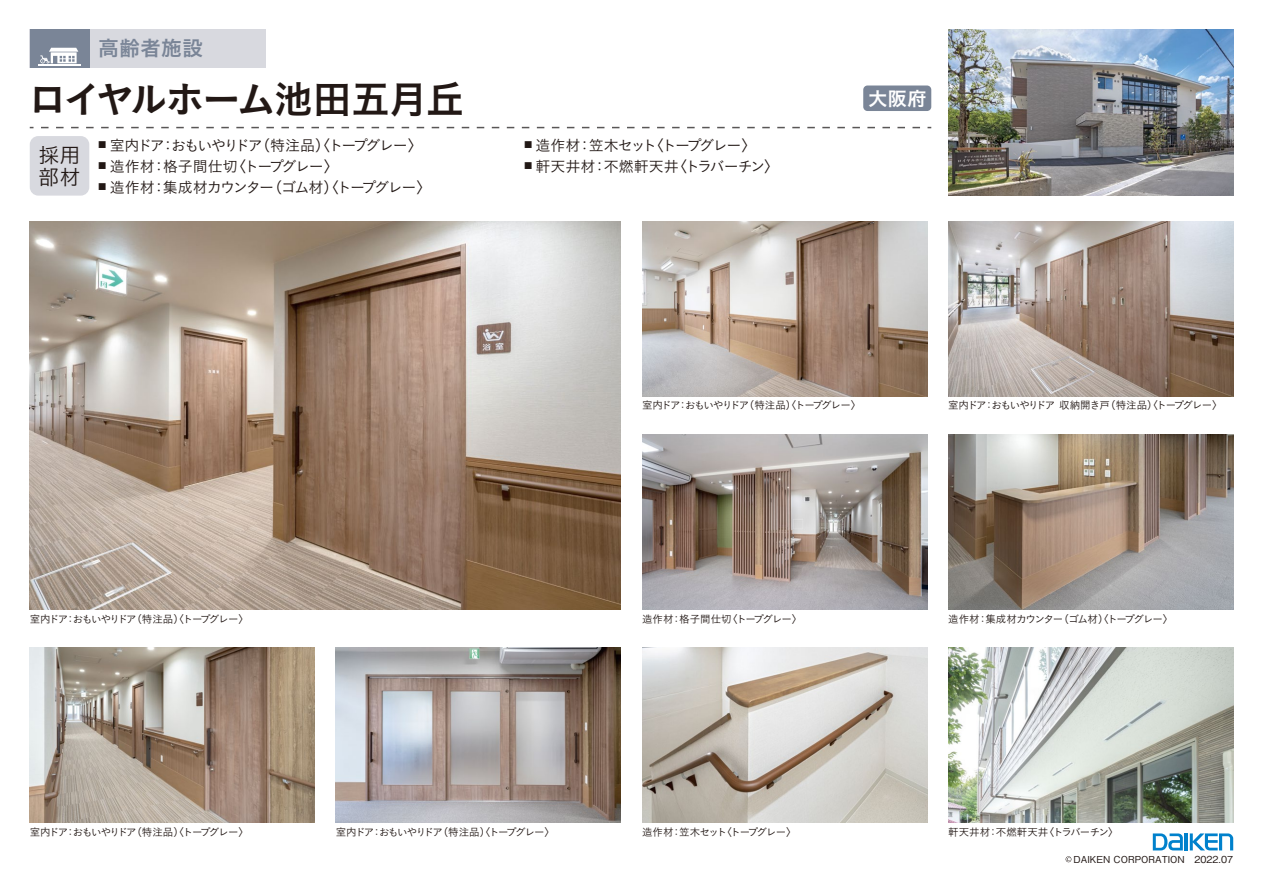
<style>
.page{position:relative;width:1263px;height:893px;background:#fff}
.page>*{position:absolute;margin:0;border:0;box-sizing:border-box;transform-origin:0 0}
.t1{font:39px "Koburina Go Std W6";letter-spacing:-.065em;color:#221815}
.t2{font:21px "Koburina Go Std W6";color:#7a8597}
.t3{font:21px "Koburina Go Std W3";color:#221815}
.t4{font:19.5px "Koburina Go Std W6";color:#fff}
.t5{font:15px "Koburina Go Std W3";letter-spacing:-.09em;color:#221815}
.t6{font:15px "Koburina Go Std W3";color:#221815}
.t7{font:15px "Koburina Go Std W3";letter-spacing:-.13em;color:#221815}
.t8{font:10.5px "Koburina Go Std W3";letter-spacing:-.13em;color:#221815}
.t9{font:10.5px "Koburina Go Std W3";letter-spacing:-.11em;color:#221815}
.t10{font:10.5px "Koburina Go Std W3";color:#221815}
.t11{font:500 9.6px "Gothic BBB Pro";color:#221815}
</style>
<div class="page">
<img style="left:948px;top:30px;width:285px;height:166px">
<svg style="left:30px;top:127px;width:890px;height:1px"></svg>
<div style="left:30px;top:30px;width:236px;height:38px;background:#d8d9df"></div>
<div style="left:30px;top:30px;width:59px;height:38px;background:#7a8597"></div>
<hr style="left:38px;top:65px;width:42px;height:1px;background:#fff">
<svg style="left:40px;top:48px;width:38px;height:15px"></svg>
<div style="left:30px;top:136px;width:59px;height:60px;background:#d8d9df;border-radius:9px"></div>
<div style="left:863px;top:86px;width:68px;height:25px;background:#7a8597;border-radius:4px"></div>
<img style="left:30px;top:221px;width:591px;height:389px">
<img style="left:948px;top:221px;width:285px;height:176px">
<img style="left:948px;top:434px;width:285px;height:176px">
<img style="left:948px;top:647px;width:285px;height:176px">
<img style="left:642px;top:221px;width:285px;height:176px">
<img style="left:642px;top:434px;width:285px;height:176px">
<img style="left:642px;top:647px;width:285px;height:176px">
<img style="left:336px;top:647px;width:285px;height:176px">
<img style="left:30px;top:647px;width:285px;height:176px">
<svg style="left:1065px;top:856px;width:6px;height:6px"></svg>
<hr style="left:1185px;top:833px;width:3px;height:17px;background:#0081cc">
<svg style="left:1190px;top:833px;width:43px;height:17px"></svg>
<svg style="left:1153px;top:833px;width:30px;height:17px"></svg>
<h2 class="t2" style="left:98px;top:32px;width:106px">高齢者施設</h2>
<h1 class="t1" style="left:28px;top:69px;width:438px">ロイヤルホーム池田五月丘</h1>
<h3 class="t7" style="left:98px;top:134px;width:326px"><sup>■</sup> 室内ドア：おもいやりドア（特注品）〈トープグレー〉</h3>
<h3 class="t6" style="left:98px;top:155px;width:242px"><sup>■</sup> 造作材：格子間仕切〈トープグレー〉</h3>
<h3 class="t5" style="left:98px;top:176px;width:335px"><sup>■</sup> 造作材：集成材カウンター（ゴム材）〈トープグレー〉</h3>
<h2 class="t3" style="left:39px;top:139px;width:43px">採用</h2>
<h2 class="t3" style="left:38px;top:161px;width:44px">部材</h2>
<h3 class="t5" style="left:524px;top:134px;width:234px"><sup>■</sup> 造作材：笠木セット〈トープグレー〉</h3>
<h3 class="t6" style="left:524px;top:155px;width:257px"><sup>■</sup> 軒天井材：不燃軒天井〈トラバーチン〉</h3>
<h3 class="t4" style="left:868px;top:83px;width:60px">大阪府</h3>
<p class="t8" style="left:642px;top:398px;width:221px">室内ドア：おもいやりドア（特注品）〈トープグレー〉</p>
<p class="t9" style="left:948px;top:398px;width:276px">室内ドア：おもいやりドア収納開き戸（特注品）〈トープグレー〉</p>
<p class="t8" style="left:30px;top:611px;width:221px">室内ドア：おもいやりドア（特注品）〈トープグレー〉</p>
<p class="t10" style="left:642px;top:611px;width:162px">造作材：格子間仕切〈トープグレー〉</p>
<p class="t9" style="left:948px;top:611px;width:227px">造作材：集成材カウンター（ゴム材）〈トープグレー〉</p>
<p class="t8" style="left:30px;top:824px;width:221px">室内ドア：おもいやりドア（特注品）〈トープグレー〉</p>
<p class="t8" style="left:336px;top:824px;width:221px">室内ドア：おもいやりドア（特注品）〈トープグレー〉</p>
<p class="t9" style="left:642px;top:824px;width:156px">造作材：笠木セット〈トープグレー〉</p>
<p class="t10" style="left:948px;top:824px;width:172px">軒天井材：不燃軒天井〈トラバーチン〉</p>
<p class="t11" style="left:1064px;top:852px;width:171px">　DAIKEN CORPORATION　2022.07</p>
</div>
